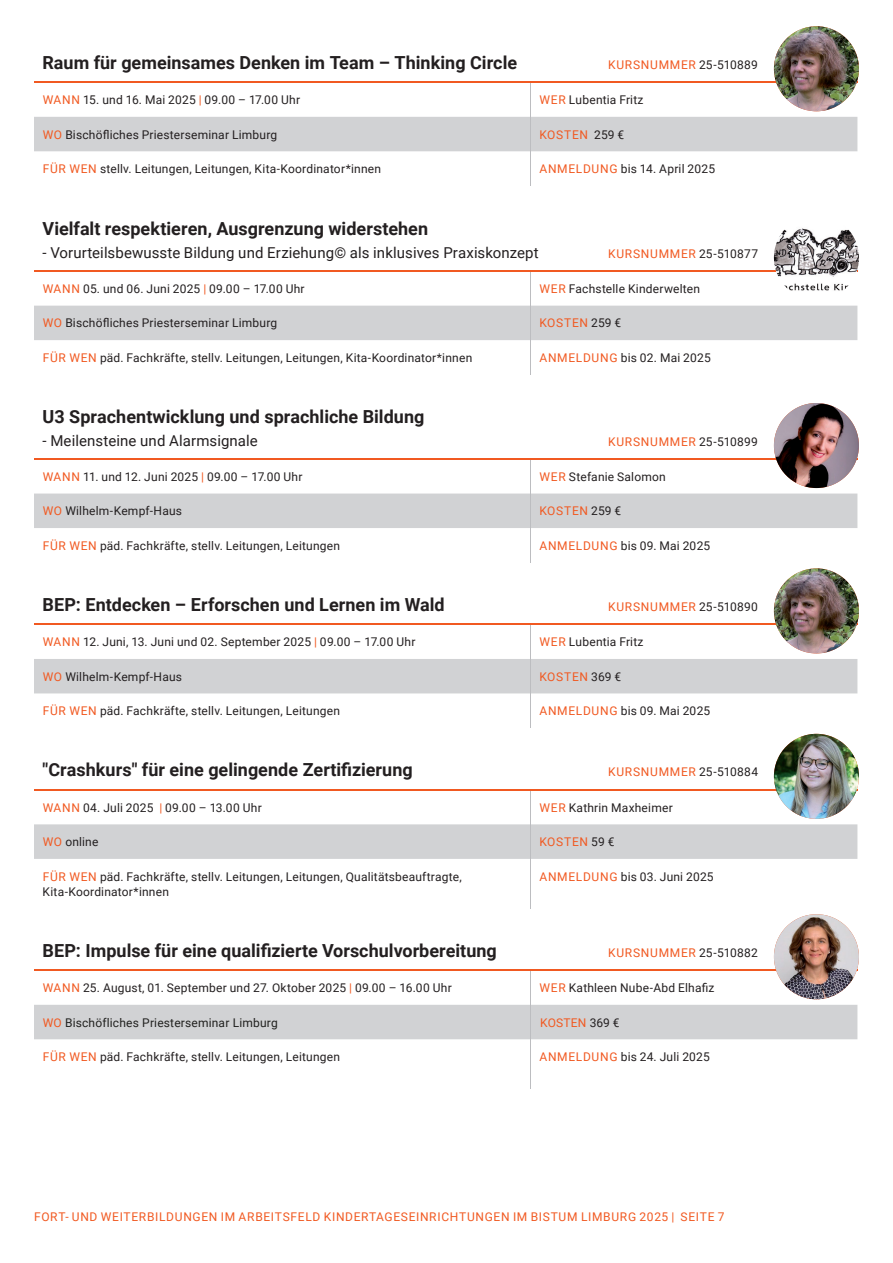
<style>
.page{position:relative;width:893px;height:1263px;background:#fff}
.page>*{position:absolute;margin:0;border:0;box-sizing:border-box;transform-origin:0 0}
.t1{font:700 18px "Roboto";color:#231f20}
.t2{font:15px "Roboto";letter-spacing:.005em;color:#231f20}
.t3{font:12px/15px "Roboto";letter-spacing:.02em;color:#231f20}
.t4{font:12px "Roboto";letter-spacing:.055em;color:#f15921}
.t5{font:12px "Roboto";letter-spacing:.04em;color:#231f20}
.t6{font:12px "Roboto";letter-spacing:.015em;color:#21211f}
.t7{font:12px "Roboto";letter-spacing:.02em;color:#f15921}
.s1{color:#231f20}
.s2{color:#f15921}
</style>
<div class="page">
<svg style="left:34px;top:83px;width:823px;height:69px"></svg>
<div style="left:34px;top:117px;width:823px;height:34px;background:#d1d2d4"></div>
<hr style="left:34px;top:82px;width:497px;height:1px;background:#f15921">
<hr style="left:531px;top:82px;width:326px;height:1px;background:#f15921">
<hr style="left:530px;top:83px;width:1px;height:34px;background:#bcbdc0">
<hr style="left:530px;top:117px;width:1px;height:34px;background:#bcbdc0">
<hr style="left:530px;top:151px;width:1px;height:35px;background:#bcbdc0">
<svg style="left:34px;top:274px;width:823px;height:32px"></svg>
<div style="left:34px;top:306px;width:823px;height:34px;background:#d1d2d4"></div>
<hr style="left:34px;top:270px;width:497px;height:2px;background:#f15921">
<hr style="left:531px;top:270px;width:326px;height:2px;background:#f15921">
<hr style="left:530px;top:272px;width:1px;height:34px;background:#bcbdc0">
<hr style="left:530px;top:306px;width:1px;height:34px;background:#bcbdc0">
<hr style="left:530px;top:340px;width:1px;height:35px;background:#bcbdc0">
<div style="left:34px;top:493px;width:823px;height:35px;background:#d1d2d4"></div>
<hr style="left:34px;top:458px;width:497px;height:2px;background:#f15921">
<hr style="left:531px;top:458px;width:326px;height:2px;background:#f15921">
<hr style="left:530px;top:460px;width:1px;height:33px;background:#bcbdc0">
<hr style="left:530px;top:494px;width:1px;height:34px;background:#bcbdc0">
<hr style="left:530px;top:528px;width:1px;height:35px;background:#bcbdc0">
<svg style="left:34px;top:625px;width:823px;height:69px"></svg>
<div style="left:34px;top:659px;width:823px;height:34px;background:#d1d2d4"></div>
<hr style="left:34px;top:624px;width:497px;height:1px;background:#f15921">
<hr style="left:531px;top:624px;width:326px;height:1px;background:#f15921">
<hr style="left:530px;top:625px;width:1px;height:34px;background:#bcbdc0">
<hr style="left:530px;top:659px;width:1px;height:34px;background:#bcbdc0">
<hr style="left:530px;top:693px;width:1px;height:35px;background:#bcbdc0">
<div style="left:34px;top:824px;width:823px;height:35px;background:#d1d2d4"></div>
<hr style="left:34px;top:789px;width:497px;height:2px;background:#f15921">
<hr style="left:531px;top:789px;width:326px;height:2px;background:#f15921">
<hr style="left:530px;top:791px;width:1px;height:33px;background:#bcbdc0">
<hr style="left:530px;top:824px;width:1px;height:35px;background:#bcbdc0">
<hr style="left:530px;top:859px;width:1px;height:49px;background:#bcbdc0">
<svg style="left:34px;top:971px;width:823px;height:69px"></svg>
<div style="left:34px;top:1005px;width:823px;height:34px;background:#d1d2d4"></div>
<hr style="left:34px;top:969px;width:497px;height:2px;background:#f15921">
<hr style="left:531px;top:969px;width:326px;height:2px;background:#f15921">
<hr style="left:530px;top:971px;width:1px;height:34px;background:#bcbdc0">
<hr style="left:530px;top:1005px;width:1px;height:34px;background:#bcbdc0">
<hr style="left:530px;top:1039px;width:1px;height:50px;background:#bcbdc0">
<img style="left:774px;top:26px;width:85px;height:85px;border-radius:42px">
<svg style="left:774px;top:215px;width:85px;height:85px"></svg>
<img style="left:774px;top:219px;width:25px;height:38px">
<img style="left:774px;top:403px;width:85px;height:85px;border-radius:42px">
<img style="left:774px;top:568px;width:85px;height:85px;border-radius:42px">
<img style="left:774px;top:734px;width:85px;height:85px;border-radius:43px">
<img style="left:774px;top:914px;width:85px;height:85px;border-radius:42px">
<h1 class="t1" style="left:43px;top:50px;width:476px">Raum für gemeinsames Denken im Team – Thinking Circle</h1>
<p class="t4" style="left:608px;top:56px;width:151px">KURSNUMMER <span class="s1">25-510889</span></p>
<p class="t3" style="left:43px;top:92px;width:259px"><span class="s2">WANN</span> 15. und 16. Mai 2025 <span class="s2">|</span> 09.00 – 17.00 Uhr</p>
<p class="t3" style="left:539px;top:92px;width:106px"><span class="s2">WER</span> Lubentia Fritz</p>
<p class="t3" style="left:43px;top:126px;width:236px"><span class="s2">WO</span> Bischöfliches Priesterseminar Limburg</p>
<p class="t4" style="left:539px;top:126px;width:86px">KOSTEN <span class="s1">259 €</span></p>
<p class="t3" style="left:43px;top:161px;width:340px"><span class="s2">FÜR WEN</span> stellv. Leitungen, Leitungen, Kita-Koordinator*innen</p>
<p class="t3" style="left:539px;top:161px;width:177px"><span class="s2">ANMELDUNG</span> bis 14. April 2025</p>
<h1 class="t1" style="left:43px;top:216px;width:387px">Vielfalt respektieren, Ausgrenzung widerstehen</h1>
<p class="t2" style="left:43px;top:242px;width:498px">- Vorurteilsbewusste Bildung und Erziehung© als inklusives Praxiskonzept</p>
<p class="t4" style="left:608px;top:245px;width:151px">KURSNUMMER <span class="s1">25-510877</span></p>
<p class="t3" style="left:43px;top:281px;width:263px"><span class="s2">WANN</span> 05. und 06. Juni 2025 <span class="s2">|</span> 09.00 – 17.00 Uhr</p>
<p class="t3" style="left:539px;top:281px;width:162px"><span class="s2">WER</span> Fachstelle Kinderwelten</p>
<p class="t3" style="left:43px;top:315px;width:236px"><span class="s2">WO</span> Bischöfliches Priesterseminar Limburg</p>
<p class="t4" style="left:539px;top:315px;width:83px">KOSTEN <span class="s1">259 €</span></p>
<p class="t3" style="left:43px;top:350px;width:431px"><span class="s2">FÜR WEN</span> päd. Fachkräfte, stellv. Leitungen, Leitungen, Kita-Koordinator*innen</p>
<p class="t5" style="left:539px;top:349px;width:173px"><span class="s2">ANMELDUNG</span> bis 02. Mai 2025</p>
<h1 class="t1" style="left:43px;top:404px;width:383px">U3 Sprachentwicklung und sprachliche Bildung</h1>
<p class="t2" style="left:43px;top:430px;width:217px">- Meilensteine und Alarmsignale</p>
<p class="t4" style="left:608px;top:433px;width:151px">KURSNUMMER <span class="s1">25-510899</span></p>
<p class="t3" style="left:43px;top:469px;width:261px"><span class="s2">WANN</span> 11. und 12. Juni 2025 <span class="s2">|</span> 09.00 – 17.00 Uhr</p>
<p class="t3" style="left:539px;top:469px;width:128px"><span class="s2">WER</span> Stefanie Salomon</p>
<p class="t3" style="left:43px;top:503px;width:141px"><span class="s2">WO</span> Wilhelm-Kempf-Haus</p>
<p class="t4" style="left:539px;top:503px;width:83px">KOSTEN <span class="s1">259 €</span></p>
<p class="t3" style="left:43px;top:538px;width:299px"><span class="s2">FÜR WEN</span> päd. Fachkräfte, stellv. Leitungen, Leitungen</p>
<p class="t5" style="left:539px;top:537px;width:172px"><span class="s2">ANMELDUNG</span> bis 09. Mai 2025</p>
<h1 class="t1" style="left:43px;top:592px;width:404px">BEP: Entdecken – Erforschen und Lernen im Wald</h1>
<p class="t4" style="left:608px;top:598px;width:151px">KURSNUMMER <span class="s1">25-510890</span></p>
<p class="t3" style="left:43px;top:634px;width:374px"><span class="s2">WANN</span> 12. Juni, 13. Juni und 02. September 2025 <span class="s2">|</span> 09.00 – 17.00 Uhr</p>
<p class="t3" style="left:539px;top:634px;width:106px"><span class="s2">WER</span> Lubentia Fritz</p>
<p class="t3" style="left:43px;top:668px;width:141px"><span class="s2">WO</span> Wilhelm-Kempf-Haus</p>
<p class="t4" style="left:539px;top:668px;width:83px">KOSTEN <span class="s1">369 €</span></p>
<p class="t3" style="left:43px;top:703px;width:299px"><span class="s2">FÜR WEN</span> päd. Fachkräfte, stellv. Leitungen, Leitungen</p>
<p class="t5" style="left:539px;top:702px;width:172px"><span class="s2">ANMELDUNG</span> bis 09. Mai 2025</p>
<h1 class="t1" style="left:43px;top:757px;width:372px">"Crashkurs" für eine gelingende Zertifizierung</h1>
<p class="t4" style="left:608px;top:764px;width:152px">KURSNUMMER <span class="s1">25-510884</span></p>
<p class="t3" style="left:43px;top:799px;width:221px"><span class="s2">WANN</span> 04. Juli 2025 <span class="s2">|</span> 09.00 – 13.00 Uhr</p>
<p class="t3" style="left:539px;top:799px;width:135px"><span class="s2">WER</span> Kathrin Maxheimer</p>
<p class="t3" style="left:43px;top:834px;width:57px"><span class="s2">WO</span> online</p>
<p class="t4" style="left:539px;top:833px;width:77px">KOSTEN <span class="s1">59 €</span></p>
<p class="t3" style="left:43px;top:868px;width:421px"><span class="s2">FÜR WEN</span> päd. Fachkräfte, stellv. Leitungen, Leitungen, Qualitätsbeauftragte,<br>Kita-Koordinator*innen</p>
<p class="t3" style="left:539px;top:868px;width:176px"><span class="s2">ANMELDUNG</span> bis 03. Juni 2025</p>
<h1 class="t1" style="left:43px;top:938px;width:456px">BEP: Impulse für eine qualifizierte Vorschulvorbereitung</h1>
<p class="t4" style="left:608px;top:944px;width:151px">KURSNUMMER <span class="s1">25-510882</span></p>
<p class="t3" style="left:43px;top:980px;width:410px"><span class="s2">WANN</span> 25. August, 01. September und 27. Oktober 2025 <span class="s2">|</span> 09.00 – 16.00 Uhr</p>
<p class="t3" style="left:539px;top:980px;width:177px"><span class="s2">WER</span> Kathleen Nube-Abd Elhafiz</p>
<p class="t6" style="left:43px;top:1014px;width:237px"><span class="s2">WO</span> Bischöfliches Priesterseminar Limburg</p>
<p class="t7" style="left:540px;top:1014px;width:81px">KOSTEN <span class="s1">369 €</span></p>
<p class="t3" style="left:43px;top:1049px;width:299px"><span class="s2">FÜR WEN</span> päd. Fachkräfte, stellv. Leitungen, Leitungen</p>
<p class="t3" style="left:539px;top:1049px;width:172px"><span class="s2">ANMELDUNG</span> bis 24. Juli 2025</p>
<p class="t4" style="left:34px;top:1208px;width:692px">FORT- UND WEITERBILDUNGEN IM ARBEITSFELD KINDERTAGESEINRICHTUNGEN IM BISTUM LIMBURG 2025 | SEITE 7</p>
</div>
